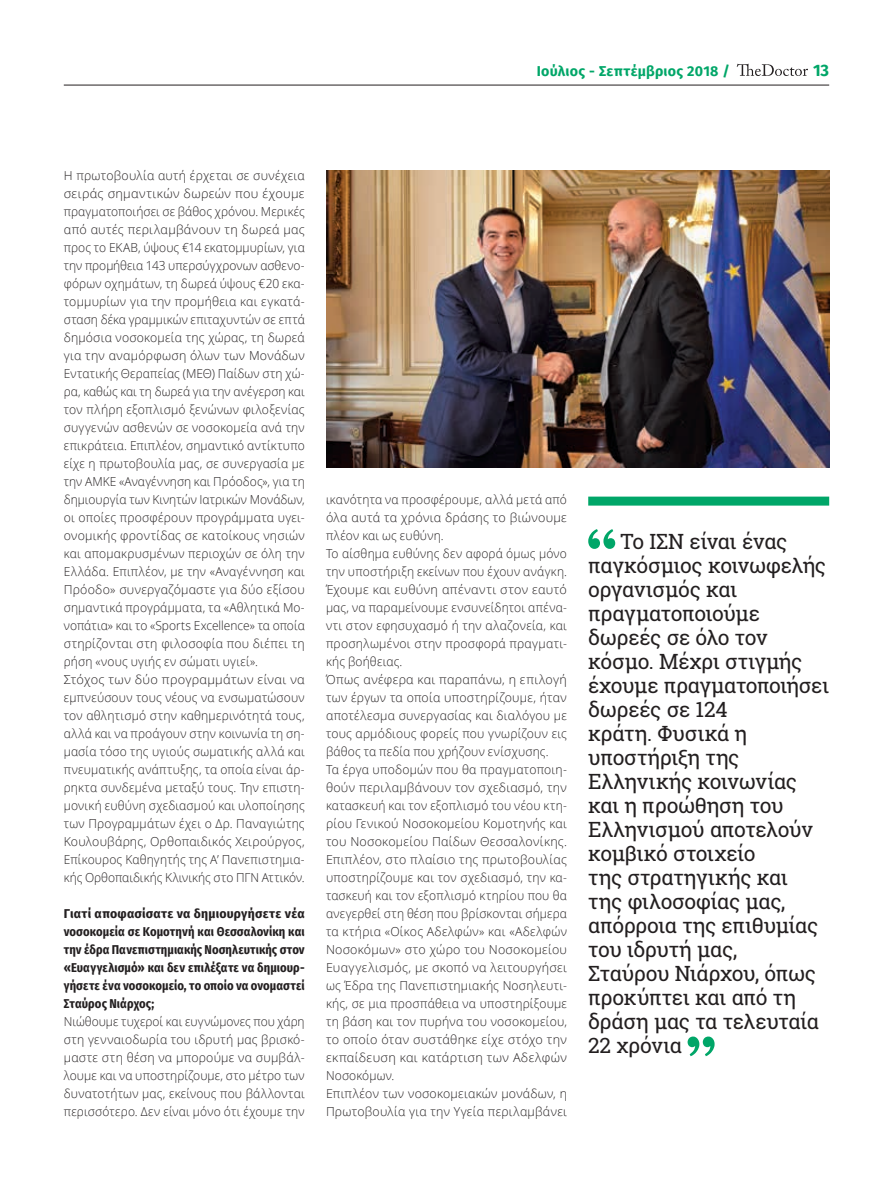
<style>
.page{position:relative;width:893px;height:1191px;background:#fff}
.page>*{position:absolute;margin:0;border:0;box-sizing:border-box;transform-origin:0 0}
.t1{font:21px/24px "Roboto Slab";letter-spacing:-.02em;color:#231f20}
.t2{font:700 16.5px "Fira Sans";color:#00a668}
.t3{font:700 14.25px "Fira Sans";letter-spacing:.015em;color:#00a668}
.t4{font:700 12.75px/18px "Fira Sans Condensed";letter-spacing:.005em;color:#231f20;text-align:justify;scale:1.06 1}
.t5{font:300 12.3px/18px "Open Sans";letter-spacing:.015em;color:#231f20}
</style>
<div class="page">
<hr style="left:64px;top:85px;width:765px;height:1px;background:#231f20">
<svg style="left:737px;top:64px;width:71px;height:12px"></svg>
<img style="left:326px;top:170px;width:503px;height:298px">
<svg style="left:588px;top:529px;width:27px;height:20px"></svg>
<svg style="left:688px;top:1036px;width:27px;height:20px"></svg>
<div style="left:588px;top:496px;width:241px;height:9px;background:#00a668"></div>
<p class="t3" style="left:537px;top:59px;width:194px">Ιούλιος - Σεπτέμβριος 2018 /</p>
<h2 class="t2" style="left:813px;top:56px;width:18px">13</h2>
<p class="t5" style="left:64px;top:166px;width:242px">Η πρωτοβουλία αυτή έρχεται σε συνέχεια σειράς σημαντικών δωρεών που έχουμε πραγματοποιήσει σε βάθος χρόνου. Μερικές από αυτές περιλαμβάνουν τη δωρεά μας προς το ΕΚΑΒ, ύψους €14 εκατομμυρίων, για την προμήθεια 143 υπερσύγχρονων ασθενο&shy;φόρων οχημάτων, τη δωρεά ύψους €20 εκα&shy;τομμυρίων για την προμήθεια και εγκατά&shy;σταση δέκα γραμμικών επιταχυντών σε επτά δημόσια νοσοκομεία της χώρας, τη δωρεά για την αναμόρφωση όλων των Μονάδων Εντατικής Θεραπείας (ΜΕΘ) Παίδων στη χώ&shy;ρα, καθώς και τη δωρεά για την ανέγερση και τον πλήρη εξοπλισμό ξενώνων φιλοξενίας συγγενών ασθενών σε νοσοκομεία ανά την επικράτεια. Επιπλέον, σημαντικό αντίκτυπο είχε η πρωτοβουλία μας, σε συνεργασία με την ΑΜΚΕ «Αναγέννηση και Πρόοδος», για τη δημιουργία των Κινητών Ιατρικών Μονάδων, οι οποίες προσφέρουν προγράμματα υγει&shy;ονομικής φροντίδας σε κατοίκους νησιών και απομακρυσμένων περιοχών σε όλη την Ελλάδα. Επιπλέον, με την «Αναγέννηση και Πρόοδο» συνεργαζόμαστε για δύο εξίσου σημαντικά προγράμματα, τα «Αθλητικά Μο&shy;νοπάτια» και το «Sports Excellence» τα οποία στηρίζονται στη φιλοσοφία που διέπει τη ρήση «νους υγιής εν σώματι υγιεί».<br>Στόχος των δύο προγραμμάτων είναι να εμπνεύσουν τους νέους να ενσωματώσουν τον αθλητισμό στην καθημερινότητά τους, αλλά και να προάγουν στην κοινωνία τη ση&shy;μασία τόσο της υγιούς σωματικής αλλά και πνευματικής ανάπτυξης, τα οποία είναι άρ&shy;ρηκτα συνδεμένα μεταξύ τους. Την επιστη&shy;μονική ευθύνη σχεδιασμού και υλοποίησης των Προγραμμάτων έχει ο Δρ. Παναγιώτης Κουλουβάρης, Ορθοπαιδικός Χειρούργος, Eπίκουρος Καθηγητής της Α’ Πανεπιστημια&shy;κής Ορθοπαιδικής Κλινικής στο ΠΓΝ Αττικόν.</p>
<p class="t4" style="left:64px;top:904px;width:229px">Γιατί αποφασίσατε να δημιουργήσετε νέα νοσοκομεία σε Κομοτηνή και Θεσσαλονίκη και την έδρα Πανεπιστημιακής Νοσηλευτικής στον «Ευαγγελισμό» και δεν επιλέξατε να δημιουρ&shy;γήσετε ένα νοσοκομείο, το οποίο να ονομαστεί Σταύρος Νιάρχος;</p>
<p class="t5" style="left:64px;top:1012px;width:242px;text-align:justify">Νιώθουμε τυχεροί και ευγνώμονες που χάρη στη γενναιοδωρία του ιδρυτή μας βρισκό&shy;μαστε στη θέση να μπορούμε να συμβάλ&shy;λουμε και να υποστηρίζουμε, στο μέτρο των δυνατοτήτων μας, εκείνους που βάλλονται περισσότερο. Δεν είναι μόνο ότι έχουμε την</p>
<p class="t5" style="left:326px;top:490px;width:242px">ικανότητα να προσφέρουμε, αλλά μετά από όλα αυτά τα χρόνια δράσης το βιώνουμε πλέον και ως ευθύνη.<br>Το αίσθημα ευθύνης δεν αφορά όμως μόνο την υποστήριξη εκείνων που έχουν ανάγκη.<br>Έχουμε και ευθύνη απέναντι στον εαυτό μας, να παραμείνουμε ενσυνείδητοι απένα&shy;ντι στον εφησυχασμό ή την αλαζονεία, και προσηλωμένοι στην προσφορά πραγματι&shy;κής βοήθειας.<br>Όπως ανέφερα και παραπάνω, η επιλογή των έργων τα οποία υποστηρίζουμε, ήταν αποτέλεσμα συνεργασίας και διαλόγου με τους αρμόδιους φορείς που γνωρίζουν εις βάθος τα πεδία που χρήζουν ενίσχυσης.<br>Tα έργα υποδομών που θα πραγματοποιη&shy;θούν περιλαμβάνουν τον σχεδιασμό, την κατασκευή και τον εξοπλισμό του νέου κτη&shy;ρίου Γενικού Νοσοκομείου Κομοτηνής και του Νοσοκομείου Παίδων Θεσσαλονίκης.<br>Επιπλέον, στο πλαίσιο της πρωτοβουλίας υποστηρίζουμε και τον σχεδιασμό, την κα&shy;τασκευή και τον εξοπλισμό κτηρίου που θα ανεγερθεί στη θέση που βρίσκονται σήμερα τα κτήρια «Οίκος Αδελφών» και «Αδελφών Νοσοκόμων» στο χώρο του Νοσοκομείου Ευαγγελισμός, με σκοπό να λειτουργήσει ως Έδρα της Πανεπιστημιακής Νοσηλευτι&shy;κής, σε μια προσπάθεια να υποστηρίξουμε τη βάση και τον πυρήνα του νοσοκομείου, το οποίο όταν συστάθηκε είχε στόχο την εκπαίδευση και κατάρτιση των Αδελφών Νοσοκόμων.<br>Επιπλέον των νοσοκομειακών μονάδων, η Πρωτοβουλία για την Υγεία περιλαμβάνει</p>
<p class="t1" style="left:588px;top:529px;width:242px;text-indent:32px">Το ΙΣΝ είναι ένας παγκόσμιος κοινωφελής οργανισμός και πραγματοποιούμε δωρεές σε όλο τον κόσμο. Μέχρι στιγμής έχουμε πραγματοποιήσει δωρεές σε 124<br>κράτη. Φυσικά η υποστήριξη της<br>Ελληνικής κοινωνίας και η προώθηση του<br>Ελληνισμού αποτελούν κομβικό στοιχείο<br>της στρατηγικής και<br>της φιλοσοφίας μας, απόρροια της επιθυμίας του ιδρυτή μας,<br>Σταύρου Νιάρχου, όπως προκύπτει και από τη δράση μας τα τελευταία<br>22 χρόνια</p>
</div>
